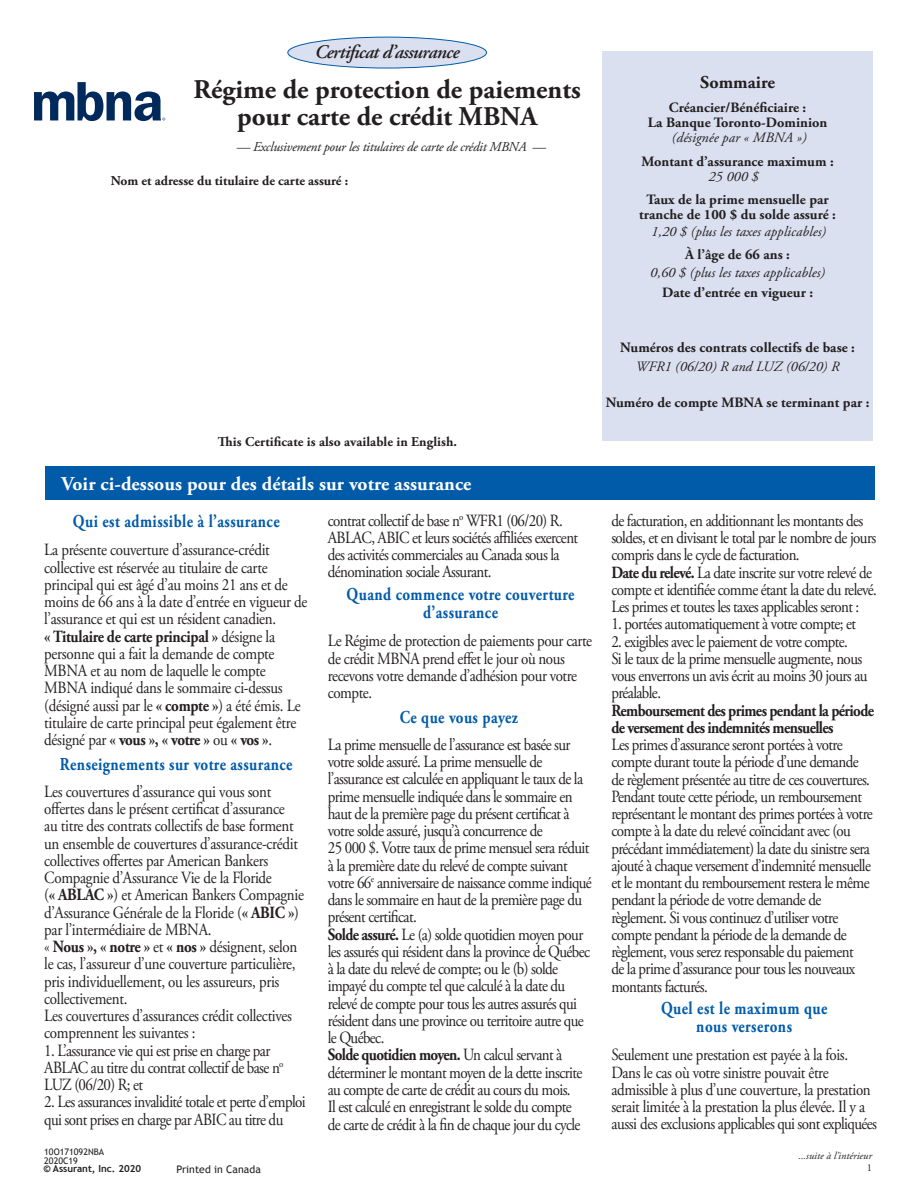
<style>
.page{position:relative;width:918px;height:1188px;background:#fff}
.page>*{position:absolute;margin:0;border:0;box-sizing:border-box;transform-origin:0 0}
.t1{font:700 27px/27.3px "Adobe Garamond Pro";color:#231f20;text-align:center}
.t2{font:700 19.5px "Adobe Garamond Pro";letter-spacing:.005em;color:#fff}
.t3{font:italic 600 19.2px "Adobe Garamond Pro";letter-spacing:-.04em;color:#231f20}
.t4{font:700 18.15px/18px "Adobe Garamond Pro";letter-spacing:.03em;color:#015ba9;text-align:center;scale:.83 1}
.t5{font:700 18px "Adobe Garamond Pro";letter-spacing:.005em;color:#231f20}
.t6{font:17.1px/17.2px "Adobe Garamond Pro";letter-spacing:-.04em;color:#231f20;scale:.88 1}
.t7{font:17.1px/17.2px "Adobe Garamond Pro";letter-spacing:-.02em;color:#231f20;scale:.88 1}
.t8{font:700 17.1px/17.2px "Adobe Garamond Pro";letter-spacing:-.04em;color:#231f20;scale:.88 1}
.t9{font:700 14.25px/15px "Adobe Garamond Pro";letter-spacing:.005em;color:#231f20;text-align:center}
.t10{font:italic 14.25px/18.6px "Adobe Garamond Pro";letter-spacing:.005em;color:#231f20;text-align:center}
.t11{font:700 13.5px "Adobe Garamond Pro";color:#231f20}
.t12{font:italic 13.5px "Adobe Garamond Pro";letter-spacing:-.02em;color:#231f20}
.t13{font:italic 10.5px "Adobe Garamond Pro";color:#231f20}
.t14{font:10.5px "Trebuchet MS";letter-spacing:.005em;color:#231f20}
.t15{font:10.5px "Adobe Garamond Pro";color:#231f20}
.t16{font:700 9.75px "Trebuchet MS";color:#231f20}
.t17{font:9px/9px "Trebuchet MS";color:#231f20}
.s1{font-weight:400;font-style:italic}
.s2{font-weight:700;font-style:normal}
.s3{font-weight:700}
</style>
<div class="page">
<div style="left:602px;top:52px;width:271px;height:389px;background:#dae0f0"></div>
<div style="left:288px;top:37px;width:199px;height:31px;background:#dae0f0;border-radius:50%"></div>
<div style="left:288px;top:37px;width:199px;height:31px;border:1px solid #015ba9;border-radius:50%"></div>
<div style="left:45px;top:467px;width:830px;height:33px;background:#015ba9"></div>
<svg style="left:34px;top:82px;width:131px;height:39px"></svg>
<p class="t3" style="left:315px;top:41px;width:146px">Certificat d’assurance</p>
<h1 class="t1" style="left:194px;top:76px;width:389px">Régime de protection de paiements pour carte de crédit MBNA</h1>
<p class="t12" style="left:237px;top:138px;width:310px">— Exclusivement pour les titulaires de carte de crédit MBNA —</p>
<p class="t11" style="left:111px;top:173px;width:239px">Nom et adresse du titulaire de carte assuré :</p>
<h2 class="t5" style="left:700px;top:72px;width:76px">Sommaire</h2>
<p class="t9" style="left:648px;top:100px;width:181px">Créancier/Bénéficiaire :<br>La Banque Toronto-Dominion <span class="s1">(désignée par « MBNA »)</span></p>
<p class="t9" style="left:642px;top:154px;width:194px;line-height:15.5px">Montant d’assurance maximum :<br><span class="s1">25 000 $</span></p>
<p class="t9" style="left:639px;top:193px;width:198px">Taux de la prime mensuelle par tranche de 100 $ du solde assuré :</p>
<p class="t10" style="left:651px;top:223px;width:176px">1,20 $ (plus les taxes applicables)</p>
<p class="t10" style="left:650px;top:245px;width:176px"><span class="s2">À l’âge de 66 ans :<br></span>0,60 $ (plus les taxes applicables)</p>
<p class="t9" style="left:662px;top:286px;width:153px">Date d’entrée en vigueur :</p>
<p class="t11" style="left:218px;top:434px;width:241px">This Certificate is also available in English.</p>
<h1 class="t2" style="left:62px;top:473px;width:411px">Voir ci-dessous pour des détails sur votre assurance</h1>
<h2 class="t4" style="left:73px;top:512px;width:250px">Qui est admissible à l’assurance</h2>
<p class="t7" style="left:44px;top:542px;width:301px">La présente couverture d’assurance-crédit collective est réservée au titulaire de carte principal qui est âgé d’au moins 21 ans et de moins de 66 ans à la date d’entrée en vigueur de l’assurance et qui est un résident canadien.</p>
<p class="t7" style="left:44px;top:628px;width:293px"><span class="s3">« Titulaire de carte principal »</span> désigne la personne qui a fait la demande de compte MBNA et au nom de laquelle le compte MBNA indiqué dans le sommaire ci-dessus (désigné aussi par le <span class="s3">« compte »</span>) a été émis. Le titulaire de carte principal peut également être désigné par <span class="s3">« vous », « votre »</span> ou <span class="s3">« vos »</span>.</p>
<h2 class="t4" style="left:60px;top:756px;width:282px">Renseignements sur votre assurance</h2>
<p class="t7" style="left:44px;top:783px;width:297px">Les couvertures d’assurance qui vous sont ofertes dans le présent certifcat d’assurance<br>au titre des contrats collectifs de base forment un ensemble de couvertures d’assurance-crédit collectives ofertes par American Bankers Compagnie d’Assurance Vie de la Floride<br>(<span class="s3">« ABLAC »</span>) et American Bankers Compagnie d’Assurance Générale de la Floride (<span class="s3">« ABIC »</span>) par l’intermédiaire de MBNA.</p>
<p class="t7" style="left:44px;top:939px;width:289px">« <span class="s3">Nous », « notre »</span> et <span class="s3">« nos »</span> désignent, selon le cas, l’assureur d’une couverture particulière, pris individuellement, ou les assureurs, pris collectivement.</p>
<p class="t7" style="left:44px;top:1008px;width:283px">Les couvertures d’assurances crédit collectives comprennent les suivantes :</p>
<p class="t6" style="left:44px;top:1042px;width:273px">1. L’assurance vie qui est prise en charge par<br>ABLAC au titre du contrat collectifde base n<sup>o<br></sup>LUZ (06/20) R; et</p>
<p class="t6" style="left:44px;top:1094px;width:299px">2. Les assurances invalidité totale et perte d’emploi qui sont prises en charge par ABIC au titre du</p>
<p class="t17" style="left:44px;top:1147px;width:61px">10O171092NBA<br>2020C19</p>
<p class="t16" style="left:44px;top:1163px;width:99px">© Assurant, Inc. 2020</p>
<p class="t14" style="left:177px;top:1163px;width:86px">Printed in Canada</p>
<p class="t6" style="left:328px;top:512px;width:268px">contrat collectifde base n<sup>o</sup> WFR1 (06/20) R.</p>
<p class="t6" style="left:328px;top:530px;width:286px">ABLAC, ABIC et leurs sociétés afliées exercent des activités commerciales au Canada sous la dénomination sociale Assurant.</p>
<h2 class="t4" style="left:347px;top:586px;width:276px">Quand commence votre couverture d’assurance</h2>
<p class="t6" style="left:328px;top:633px;width:302px">Le Régime de protection de paiements pour carte de crédit MBNA prend efet le jour où nous recevons votre demande d’adhésion pour votre compte.</p>
<h2 class="t4" style="left:400px;top:709px;width:144px">Ce que vous payez</h2>
<p class="t6" style="left:328px;top:737px;width:302px">La prime mensuelle de l’assurance est basée sur votre solde assuré. La prime mensuelle de l’assurance est calculée en appliquant le taux de la prime mensuelle indiquée dans le sommaire en haut de la première page du présent certifcat à votre solde assuré, jusqu’à concurrence de<br>25 000 $. Votre taux de prime mensuel sera réduit à la première date du relevé de compte suivant votre 66<sup>e</sup> anniversaire de naissance comme indiqué dans le sommaire en haut de la première page du présent certifcat.</p>
<p class="t6" style="left:328px;top:926px;width:300px"><span class="s3">Solde assuré.</span> Le (a) solde quotidien moyen pour les assurés qui résident dans la province de Québec à la date du relevé de compte; ou le (b) solde impayé du compte tel que calculé à la date du relevé de compte pour tous les autres assurés qui résident dans une province ou territoire autre que le Québec.</p>
<p class="t6" style="left:328px;top:1047px;width:291px"><span class="s3">Solde quotidien moyen.</span> Un calcul servant à déterminer le montant moyen de la dette inscrite au compte de carte de crédit au cours du mois.<br>Il est calculé en enregistrant le solde du compte de carte de crédit à la fin de chaque jour du cycle</p>
<p class="t9" style="left:620px;top:338px;width:236px;line-height:18.6px">Numéros des contrats collectifs de base :<br><span class="s1">WFR1 (06/20) R and LUZ (06/20) R</span></p>
<p class="t9" style="left:606px;top:395px;width:265px">Numéro de compte MBNA se terminant par :</p>
<p class="t6" style="left:611px;top:512px;width:303px">de facturation, en additionnant les montants des soldes, et en divisant le total par le nombre de jours compris dans le cycle de facturation.<br><span class="s3">Date du relevé.</span> La date inscrite sur votre relevé de compte et identifée comme étant la date du relevé.<br>Les primes et toutes les taxes applicables seront :</p>
<p class="t6" style="left:611px;top:616px;width:279px">1. portées automatiquement à votre compte; et</p>
<p class="t6" style="left:611px;top:633px;width:293px">2. exigibles avec le paiement de votre compte.<br>Si le taux de la prime mensuelle augmente, nous vous enverrons un avis écrit au moins 30 jours au préalable.</p>
<h3 class="t8" style="left:611px;top:702px;width:300px">Remboursement des primes pendant la période de versement des indemnités mensuelles</h3>
<p class="t6" style="left:611px;top:737px;width:299px">Les primes d’assurance seront portées à votre compte durant toute la période d’une demande de règlement présentée au titre de ces couvertures.<br>Pendant toute cette période, un remboursement représentant le montant des primes portées à votre compte à la date du relevé coïncidant avec (ou précédant immédiatement) la date du sinistre sera ajouté à chaque versement d’indemnité mensuelle et le montant du remboursement restera le même pendant la période de votre demande de règlement. Si vous continuez d’utiliser votre compte pendant la période de la demande de règlement, vous serez responsable du paiement<br>de la prime d’assurance pour tous les nouveaux montants facturés.</p>
<h2 class="t4" style="left:661px;top:1000px;width:202px">Quel est le maximum que nous verserons</h2>
<p class="t6" style="left:611px;top:1047px;width:303px">Seulement une prestation est payée à la fois.<br>Dans le cas où votre sinistre pouvait être admissible à plus d’une couverture, la prestation serait limitée à la prestation la plus élevée. Il y a aussi des exclusions applicables qui sont expliquées</p>
<p class="t13" style="left:798px;top:1150px;width:75px">...suite à l’intérieur</p>
<p class="t15" style="left:867px;top:1162px;width:7px">1</p>
</div>
